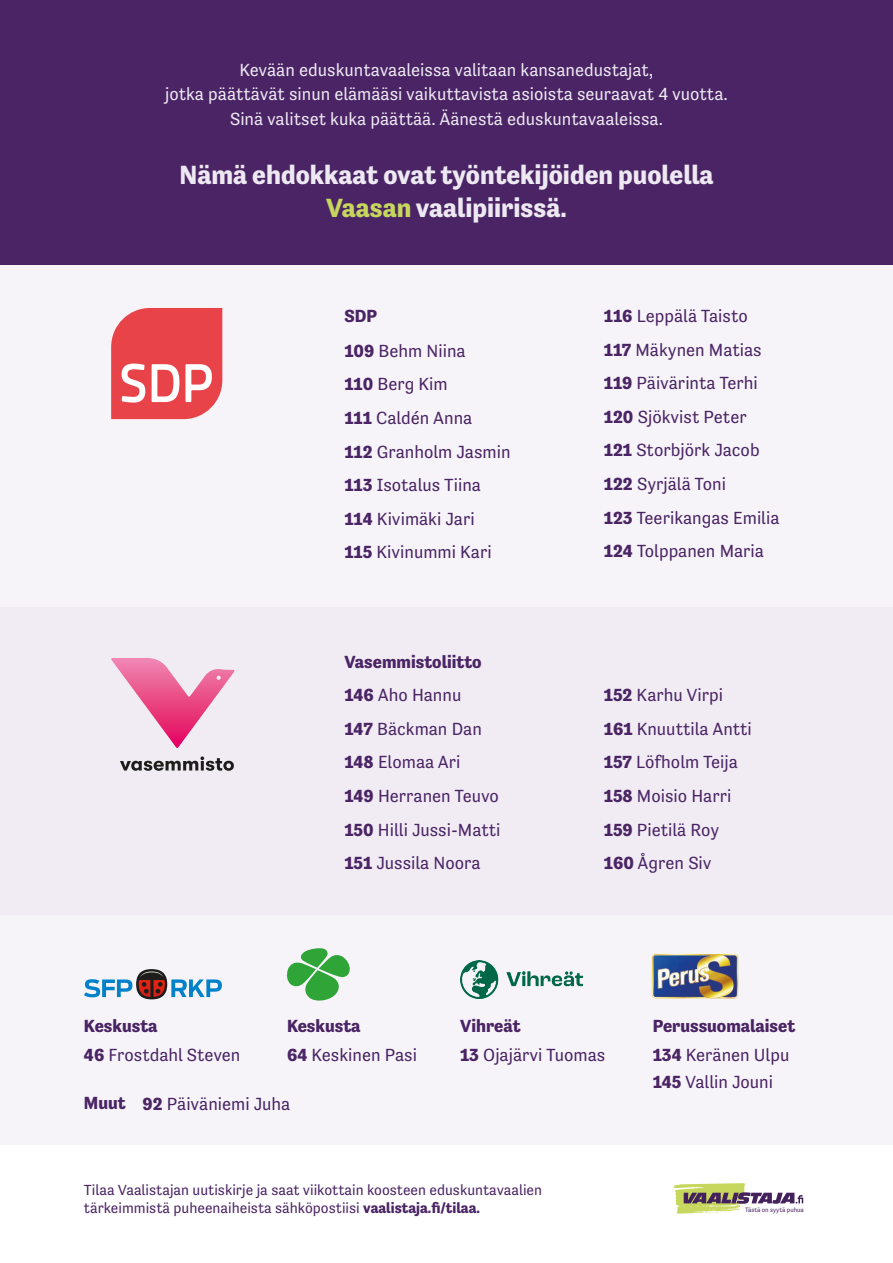
<style>
.page{position:relative;width:893px;height:1263px;background:#fff}
.page>*{position:absolute;margin:0;border:0;box-sizing:border-box;transform-origin:0 0}
.t1{font:700 27px/33.6px "Tenso";color:#ede8f2;text-align:center}
.Nimilista{font:18px/33.6px "Tenso Regular 4";color:#4a2464}
.t2{font:18px/24.6px "Tenso Regular 4";color:#ede8f2;text-align:center}
.Nimilista-2{font:700 18px "Tenso";color:#4a2464}
.t3{font:15px/18px "Tenso Regular 4";color:#4a2464}
.t4{font:6.45px "Tenso";color:#4a2564}
.s1{color:#c7d75e}
.s2{font-family:"Tenso";font-weight:700}
</style>
<div class="page">
<div style="left:0;top:265px;width:893px;height:879px;background:#f6f4f9"></div>
<div style="left:0;top:607px;width:893px;height:307px;background:#f1ecf4"></div>
<svg style="left:111px;top:308px;width:111px;height:111px"></svg>
<svg style="left:120px;top:756px;width:114px;height:15px"></svg>
<svg style="left:111px;top:658px;width:123px;height:90px"></svg>
<svg style="left:673px;top:1183px;width:130px;height:30px"></svg>
<img style="left:460px;top:960px;width:122px;height:38px">
<img style="left:651px;top:953px;width:88px;height:46px">
<svg style="left:287px;top:948px;width:63px;height:53px"></svg>
<div style="left:0;top:0;width:893px;height:265px;background:#4a2464"></div>
<svg style="left:84px;top:969px;width:138px;height:30px"></svg>
<p class="t2" style="left:165px;top:57px;width:564px">Kevään eduskuntavaaleissa valitaan kansanedustajat,<br>jotka päättävät sinun elämääsi vaikuttavista asioista seuraavat 4 vuotta.<br>Sinä valitset kuka päättää. Äänestä eduskuntavaaleissa.</p>
<p class="t1" style="left:179px;top:158px;width:535px">Nämä ehdokkaat ovat työntekijöiden puolella<br><span class="s1">Vaasan</span> vaalipiirissä.</p>
<p class="Nimilista-2" style="left:344px;top:306px;width:34px">SDP</p>
<p class="Nimilista" style="left:344px;top:334px;width:123px"><span class="s2">109</span> Behm Niina<br><span class="s2">110</span> Berg Kim</p>
<p class="Nimilista" style="left:344px;top:401px;width:129px"><span class="s2">111</span> Caldén Anna</p>
<p class="Nimilista" style="left:344px;top:434px;width:168px"><span class="s2">112</span> Granholm Jasmin</p>
<p class="Nimilista" style="left:344px;top:468px;width:138px"><span class="s2">113</span> Isotalus Tiina</p>
<p class="Nimilista" style="left:344px;top:502px;width:132px"><span class="s2">114</span> Kivimäki Jari</p>
<p class="Nimilista" style="left:344px;top:535px;width:149px"><span class="s2">115</span> Kivinummi Kari</p>
<p class="Nimilista-2" style="left:344px;top:651px;width:139px">Vasemmistoliitto</p>
<p class="Nimilista" style="left:344px;top:678px;width:118px"><span class="s2">146</span> Aho Hannu</p>
<p class="Nimilista" style="left:344px;top:712px;width:139px"><span class="s2">147</span> Bäckman Dan</p>
<p class="Nimilista" style="left:344px;top:745px;width:118px"><span class="s2">148</span> Elomaa Ari</p>
<p class="Nimilista" style="left:344px;top:779px;width:156px"><span class="s2">149</span> Herranen Teuvo</p>
<p class="Nimilista" style="left:344px;top:813px;width:158px"><span class="s2">150</span> Hilli Jussi-Matti</p>
<p class="Nimilista" style="left:344px;top:846px;width:138px"><span class="s2">151</span> Jussila Noora</p>
<p class="Nimilista" style="left:604px;top:299px;width:145px"><span class="s2">116</span> Leppälä Taisto</p>
<p class="Nimilista" style="left:604px;top:332px;width:159px"><span class="s2">117</span> Mäkynen Matias</p>
<p class="Nimilista" style="left:604px;top:366px;width:156px"><span class="s2">119</span> Päivärinta Terhi</p>
<p class="Nimilista" style="left:604px;top:400px;width:144px"><span class="s2">120</span> Sjökvist Peter</p>
<p class="Nimilista" style="left:604px;top:433px;width:157px"><span class="s2">121</span> Storbjörk Jacob</p>
<p class="Nimilista" style="left:604px;top:467px;width:124px"><span class="s2">122</span> Syrjälä Toni</p>
<p class="Nimilista" style="left:604px;top:500px;width:177px"><span class="s2">123</span> Teerikangas Emilia</p>
<p class="Nimilista" style="left:604px;top:534px;width:162px"><span class="s2">124</span> Tolppanen Maria</p>
<p class="Nimilista" style="left:604px;top:678px;width:121px"><span class="s2">152</span> Karhu Virpi</p>
<p class="Nimilista" style="left:604px;top:712px;width:150px"><span class="s2">161</span> Knuuttila Antti</p>
<p class="Nimilista" style="left:604px;top:745px;width:136px"><span class="s2">157</span> Löfholm Teija</p>
<p class="Nimilista" style="left:604px;top:779px;width:129px"><span class="s2">158</span> Moisio Harri</p>
<p class="Nimilista" style="left:604px;top:813px;width:117px"><span class="s2">159</span> Pietilä Roy</p>
<p class="Nimilista" style="left:604px;top:846px;width:109px"><span class="s2">160</span> Ågren Siv</p>
<p class="Nimilista-2" style="left:84px;top:1015px;width:75px">Keskusta</p>
<p class="Nimilista-2" style="left:287px;top:1015px;width:75px">Keskusta</p>
<p class="Nimilista-2" style="left:653px;top:1015px;width:144px">Perussuomalaiset</p>
<p class="Nimilista-2" style="left:460px;top:1015px;width:62px">Vihreät</p>
<p class="Nimilista" style="left:84px;top:1037px;width:158px"><span class="s2">46</span> Frostdahl Steven</p>
<p class="Nimilista" style="left:287px;top:1037px;width:132px"><span class="s2">64</span> Keskinen Pasi</p>
<p class="Nimilista" style="left:460px;top:1037px;width:147px"><span class="s2">13</span> Ojajärvi Tuomas</p>
<p class="Nimilista-2" style="left:84px;top:1093px;width:43px">Muut</p>
<p class="Nimilista" style="left:143px;top:1087px;width:149px"><span class="s2">92</span> Päiväniemi Juha</p>
<p class="t3" style="left:84px;top:1180px;width:460px">Tilaa Vaalistajan uutiskirje ja saat viikottain koosteen eduskuntavaalien tärkeimmistä puheenaiheista sähköpostiisi <span class="s2">vaalistaja.fi/tilaa.</span></p>
<p class="Nimilista" style="left:653px;top:1037px;width:138px"><span class="s2">134</span> Keränen Ulpu</p>
<p class="Nimilista" style="left:653px;top:1065px;width:122px"><span class="s2">145</span> Vallin Jouni</p>
<p class="t4" style="left:745px;top:1206px;width:60px">Tästä on syytä puhua</p>
</div>
